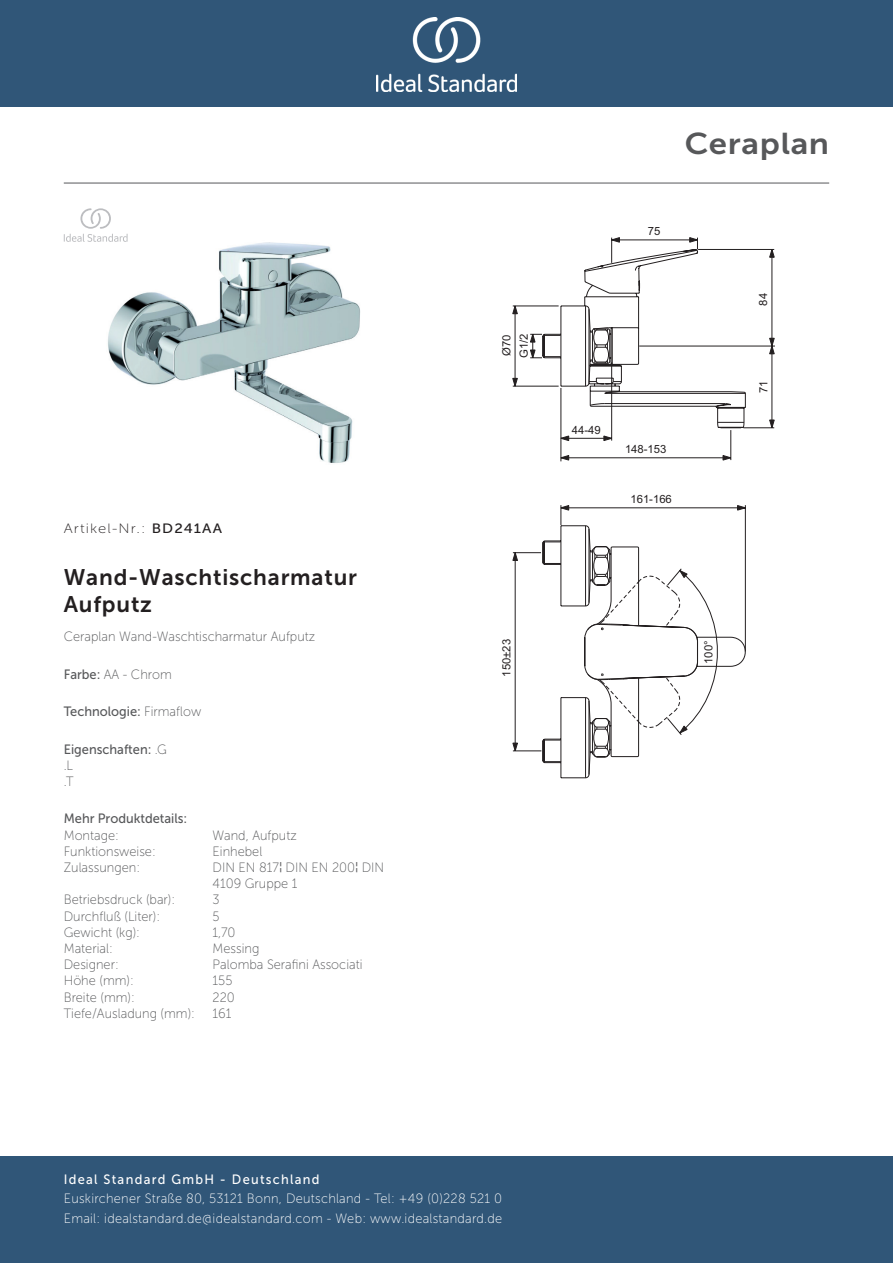
<style>
.page{position:relative;width:893px;height:1263px;background:#fff}
.page>*{position:absolute;margin:0;border:0;box-sizing:border-box;transform-origin:0 0}
._001_Produkttyp{font:30px "Museo Sans 700";letter-spacing:.02em;color:#57585a;scale:1.1 1}
.t1{font:22.5px/27px "Museo Sans 700";letter-spacing:.035em;color:#231f20}
.t2{font:13.5px/19.5px "Museo Sans 100";letter-spacing:.02em;color:#fff;scale:.95 1}
.Accreditations{font:13.5px/16.2px "Museo Sans 100";color:#57585a;scale:.95 1}
.Technology{font:13.5px "Museo Sans 500";color:#57585a;scale:.95 1}
.Marketing_Descriptio{font:13.5px "Museo Sans 100";color:#57585a;scale:.95 1}
.Designer{font:13.5px "Museo Sans 100";color:#57585a;scale:.95 1}
.t3{font:13.5px "Museo Sans 500";letter-spacing:.1em;color:#fff;scale:.95 1}
.Operation_Type{font:13.5px "Museo Sans 100";color:#57585a;scale:.95 1}
.Depth__mm{font:13.5px "Museo Sans 100";color:#57585a;scale:.95 1}
.Features{font:13.5px/16.2px "Museo Sans 500";color:#57585a;scale:.95 1}
.Mounting{font:13.5px "Museo Sans 100";color:#57585a;scale:.95 1}
.Operation_Pressure{font:13.5px "Museo Sans 100";color:#57585a;scale:.95 1}
.t4{font:13.5px "Museo Sans 100";letter-spacing:.075em;color:#231f20;scale:1.1 1}
.Flow_Rate__litre{font:13.5px "Museo Sans 100";color:#57585a;scale:.95 1}
.Net_Weight__kg{font:13.5px "Museo Sans 100";color:#57585a;scale:.95 1}
.Material{font:13.5px "Museo Sans 100";color:#57585a;scale:.95 1}
.Colour{font:13.5px "Museo Sans 100";color:#57585a;scale:.95 1}
.Width__mm{font:13.5px "Museo Sans 100";color:#57585a;scale:.95 1}
.Height__mm{font:13.5px "Museo Sans 100";color:#57585a;scale:.95 1}
.t5{font:11.25px/17.5px "Arial";color:#231f20}
.s1{font-family:"Museo Sans 500"}
.s2{font-family:"Museo Sans 100"}
</style>
<div class="page">
<div style="left:0;top:1157px;width:893px;height:106px;background:#305678"></div>
<div style="left:0;top:0;width:893px;height:107px;background:#305678"></div>
<img style="left:376px;top:18px;width:141px;height:73px">
<hr style="left:64px;top:183px;width:765px;height:1px;background:#57585a">
<img style="left:108px;top:242px;width:252px;height:221px">
<svg style="left:544px;top:761px;width:17px;height:1px"></svg>
<svg style="left:588px;top:751px;width:52px;height:7px"></svg>
<svg style="left:512px;top:237px;width:263px;height:514px"></svg>
<svg style="left:635px;top:237px;width:63px;height:34px"></svg>
<svg style="left:64px;top:208px;width:64px;height:34px"></svg>
<p class="t4" style="left:64px;top:521px;width:145px">Artikel-Nr.: <span class="s1">BD241AA</span></p>
<p class="t1" style="left:64px;top:564px;width:295px">Wand-Waschtischarmatur<br>Aufputz</p>
<p class="Marketing_Descriptio" style="left:64px;top:629px;width:266px">Ceraplan Wand-Waschtischarmatur Aufputz</p>
<p class="Colour" style="left:64px;top:667px;width:115px"><span class="s1">Farbe:</span> AA - Chrom</p>
<p class="Technology" style="left:64px;top:704px;width:146px">Technologie: <span class="s2">Firmaflow</span></p>
<p class="Features" style="left:64px;top:741px;width:110px">Eigenschaften: <span class="s2">.G .L<br>.T</span></p>
<p class="Technology" style="left:64px;top:811px;width:132px">Mehr Produktdetails:</p>
<p class="Mounting" style="left:64px;top:828px;width:60px">Montage:</p>
<p class="Mounting" style="left:213px;top:828px;width:90px">Wand, Aufputz</p>
<p class="Operation_Type" style="left:64px;top:844px;width:98px">Funktionsweise:</p>
<p class="Operation_Type" style="left:213px;top:844px;width:54px">Einhebel</p>
<p class="Accreditations" style="left:64px;top:859px;width:82px">Zulassungen:</p>
<p class="Accreditations" style="left:213px;top:859px;width:182px">DIN EN 817¦DIN EN 200¦DIN<br>4109 Gruppe 1</p>
<p class="Operation_Pressure" style="left:64px;top:893px;width:119px">Betriebsdruck (bar):</p>
<p class="Operation_Pressure" style="left:213px;top:893px;width:9px">3</p>
<p class="Flow_Rate__litre" style="left:64px;top:909px;width:103px">Durchfluß (Liter):</p>
<p class="Flow_Rate__litre" style="left:213px;top:909px;width:9px">5</p>
<p class="Net_Weight__kg" style="left:64px;top:925px;width:82px">Gewicht (kg):</p>
<p class="Net_Weight__kg" style="left:213px;top:925px;width:26px">1,70</p>
<p class="Material" style="left:64px;top:941px;width:53px">Material:</p>
<p class="Material" style="left:213px;top:941px;width:51px">Messing</p>
<p class="Designer" style="left:64px;top:957px;width:59px">Designer:</p>
<p class="Designer" style="left:213px;top:957px;width:159px">Palomba Serafini Associati</p>
<p class="Height__mm" style="left:64px;top:974px;width:75px">Höhe (mm):</p>
<p class="Height__mm" style="left:213px;top:974px;width:22px">155</p>
<p class="Width__mm" style="left:64px;top:990px;width:76px">Breite (mm):</p>
<p class="Width__mm" style="left:213px;top:990px;width:25px">220</p>
<p class="Depth__mm" style="left:64px;top:1006px;width:140px">Tiefe/Ausladung (mm):</p>
<p class="Depth__mm" style="left:213px;top:1006px;width:21px">161</p>
<p class="t5" style="left:498px;top:358px;width:26px;rotate:-90deg">Ø70<br>G1/2</p>
<p class="_001_Produkttyp" style="left:685px;top:127px;width:133px">Ceraplan</p>
<p class="t5" style="left:648px;top:222px;width:14px">75</p>
<p class="t5" style="left:754px;top:306px;width:14px;rotate:-90deg">84</p>
<p class="t5" style="left:572px;top:421px;width:30px">44-49</p>
<p class="t5" style="left:625px;top:440px;width:43px">148-153</p>
<p class="t5" style="left:630px;top:491px;width:43px">161-166</p>
<p class="t5" style="left:755px;top:393px;width:14px;rotate:-90deg">71</p>
<p class="t5" style="left:498px;top:677px;width:39px;rotate:-90deg">150±23</p>
<p class="t5" style="left:700px;top:664px;width:25px;rotate:-90deg">100°</p>
<p class="t3" style="left:64px;top:1172px;width:271px">Ideal Standard GmbH - Deutschland</p>
<p class="t2" style="left:64px;top:1189px;width:463px">Euskirchener Straße 80, 53121 Bonn, Deutschland - Tel: +49 (0)228 521 0<br>Email: idealstandard.de@idealstandard.com - Web: www.idealstandard.de</p>
</div>
